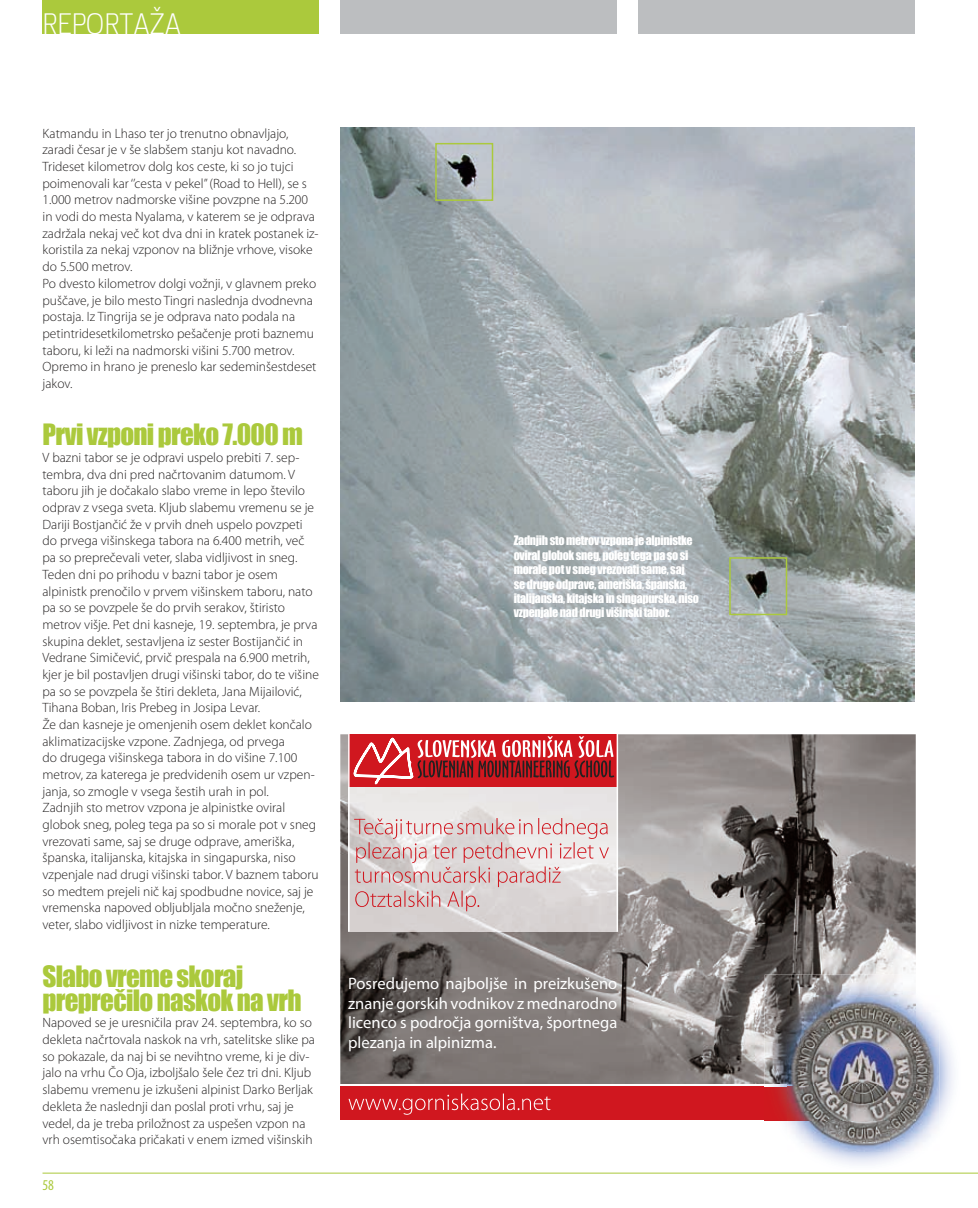
<style>
.page{position:relative;width:978px;height:1208px;background:#fff}
.page>*{position:absolute;margin:0;border:0;box-sizing:border-box;transform-origin:0 0}
.t1{font:300 30px "Section";color:#fff}
.t2{font:27px/24.2px "Impact";letter-spacing:-.025em;color:#abc93c}
.t3{font:16.5px/19.5px "Myriad Pro";color:#fff;text-align:justify}
.t4{font:condensed 15px "Myriad Pro";color:#abc93c}
.t5{font:300 13.5px/16.6px "Myriad Pro";color:#232020}
.t6{font:12px/14.4px "Impact";letter-spacing:-.025em;color:#fff}
</style>
<div class="page">
<div style="left:43px;top:0;width:276px;height:34px;background:#abc93c"></div>
<div style="left:340px;top:0;width:277px;height:34px;background:#bcbec0"></div>
<div style="left:638px;top:0;width:276px;height:34px;background:#bcbec0"></div>
<hr style="left:43px;top:1172px;width:935px;height:1px;background:#abc93c">
<img style="left:340px;top:128px;width:574px;height:573px">
<div style="left:435px;top:143px;width:58px;height:58px;border:2px solid #abc93c"></div>
<div style="left:729px;top:557px;width:58px;height:58px;border:2px solid #abc93c"></div>
<img style="left:340px;top:734px;width:576px;height:350px">
<div style="left:340px;top:1085px;width:576px;height:35px;background:#d0171f"></div>
<hr style="left:339px;top:1084px;width:579px;height:2px;background:#fff">
<img style="left:350px;top:787px;width:267px;height:144px">
<svg style="left:349px;top:1093px;width:202px;height:21px"></svg>
<svg style="left:342px;top:734px;width:272px;height:177px;background:#d6a3a4"></svg>
<hr style="left:348px;top:731px;width:2px;height:200px;background:#fff">
<hr style="left:617px;top:731px;width:1px;height:200px;background:#fff">
<img style="left:765px;top:1026px;width:188px;height:138px">
<img style="left:765px;top:974px;width:151px;height:110px">
<img style="left:765px;top:1084px;width:22px;height:36px">
<img style="left:889px;top:1000px;width:50px;height:152px">
<img style="left:787px;top:1120px;width:102px;height:32px">
<img style="left:787px;top:995px;width:129px;height:89px">
<img style="left:787px;top:1086px;width:129px;height:34px">
<img style="left:787px;top:1084px;width:131px;height:2px">
<p class="t1" style="left:43px;top:7px;width:140px">REPORTAŽA</p>
<p class="t5" style="left:43px;top:125px;width:278px">Katmandu in Lhaso ter jo trenutno obnavljajo, zaradi česar je v še slabšem stanju kot navadno.<br>Trideset kilometrov dolg kos ceste, ki so jo tujci poimenovali kar ‘’cesta v pekel’’ (Road to Hell), se s 1.000 metrov nadmorske višine povzpne na 5.200 in vodi do mesta Nyalama, v katerem se je odprava zadržala nekaj več kot dva dni in kratek postanek iz&shy;koristila za nekaj vzponov na bližnje vrhove, visoke do 5.500 metrov.<br>Po dvesto kilometrov dolgi vožnji, v glavnem preko puščave, je bilo mesto Tingri naslednja dvodnevna postaja. Iz Tingrija se je odprava nato podala na petintridesetkilometrsko pešačenje proti baznemu taboru, ki leži na nadmorski višini 5.700 metrov.<br>Opremo in hrano je preneslo kar sedeminšestdeset jakov.</p>
<p class="t2" style="left:43px;top:422px;width:262px">Prvi vzponi preko 7.000 m</p>
<p class="t5" style="left:43px;top:449px;width:278px">V bazni tabor se je odpravi uspelo prebiti 7. sep&shy;tembra, dva dni pred načrtovanim datumom. V taboru jih je dočakalo slabo vreme in lepo število odprav z vsega sveta. Kljub slabemu vremenu se je Dariji Bostjančić že v prvih dneh uspelo povzpeti do prvega višinskega tabora na 6.400 metrih, več pa so preprečevali veter, slaba vidljivost in sneg.<br>Teden dni po prihodu v bazni tabor je osem alpinistk prenočilo v prvem višinskem taboru, nato pa so se povzpele še do prvih serakov, štiristo metrov višje. Pet dni kasneje, 19. septembra, je prva skupina deklet, sestavljena iz sester Bostijančić in Vedrane Simičević, prvič prespala na 6.900 metrih, kjer je bil postavljen drugi višinski tabor, do te višine pa so se povzpela še štiri dekleta, Jana Mijailović, Tihana Boban, Iris Prebeg in Josipa Levar.<br>Že dan kasneje je omenjenih osem deklet končalo aklimatizacijske vzpone. Zadnjega, od prvega<br>do drugega višinskega tabora in do višine 7.100 metrov, za katerega je predvidenih osem ur vzpen&shy;janja, so zmogle v vsega šestih urah in pol.<br>Zadnjih sto metrov vzpona je alpinistke oviral globok sneg, poleg tega pa so si morale pot v sneg vrezovati same, saj se druge odprave, ameriška, španska, italijanska, kitajska in singapurska, niso vzpenjale nad drugi višinski tabor. V baznem taboru so medtem prejeli nič kaj spodbudne novice, saj je vremenska napoved obljubljala močno sneženje, veter, slabo vidljivost in nizke temperature.</p>
<p class="t2" style="left:43px;top:963px;width:261px">Slabo vreme skoraj preprečilo naskok na vrh</p>
<p class="t5" style="left:43px;top:1014px;width:274px">Napoved se je uresničila prav 24. septembra, ko so dekleta načrtovala naskok na vrh, satelitske slike pa so pokazale, da naj bi se nevihtno vreme, ki je div&shy;jalo na vrhu Čo Oja, izboljšalo šele čez tri dni. Kljub slabemu vremenu je izkušeni alpinist Darko Berljak dekleta že naslednji dan poslal proti vrhu, saj je vedel, da je treba priložnost za uspešen vzpon na vrh osemtisočaka pričakati v enem izmed višinskih</p>
<p class="t4" style="left:43px;top:1176px;width:13px">58</p>
<p class="t6" style="left:514px;top:533px;width:187px">Zadnjih sto metrov vzpona je alpinistke oviral globok sneg, poleg tega pa so si morale pot v sneg vrezovati same, saj se druge odprave, ameriška, španska, italijanska, kitajska in singapurska, niso vzpenjale nad drugi višinski tabor.</p>
<p class="t3" style="left:348px;top:973px;width:271px">Posredujemo najboljše in preizkušeno znanje gorskih vodnikov z mednarodno licenco s področja gorništva, športnega plezanja in alpinizma.</p>
</div>
